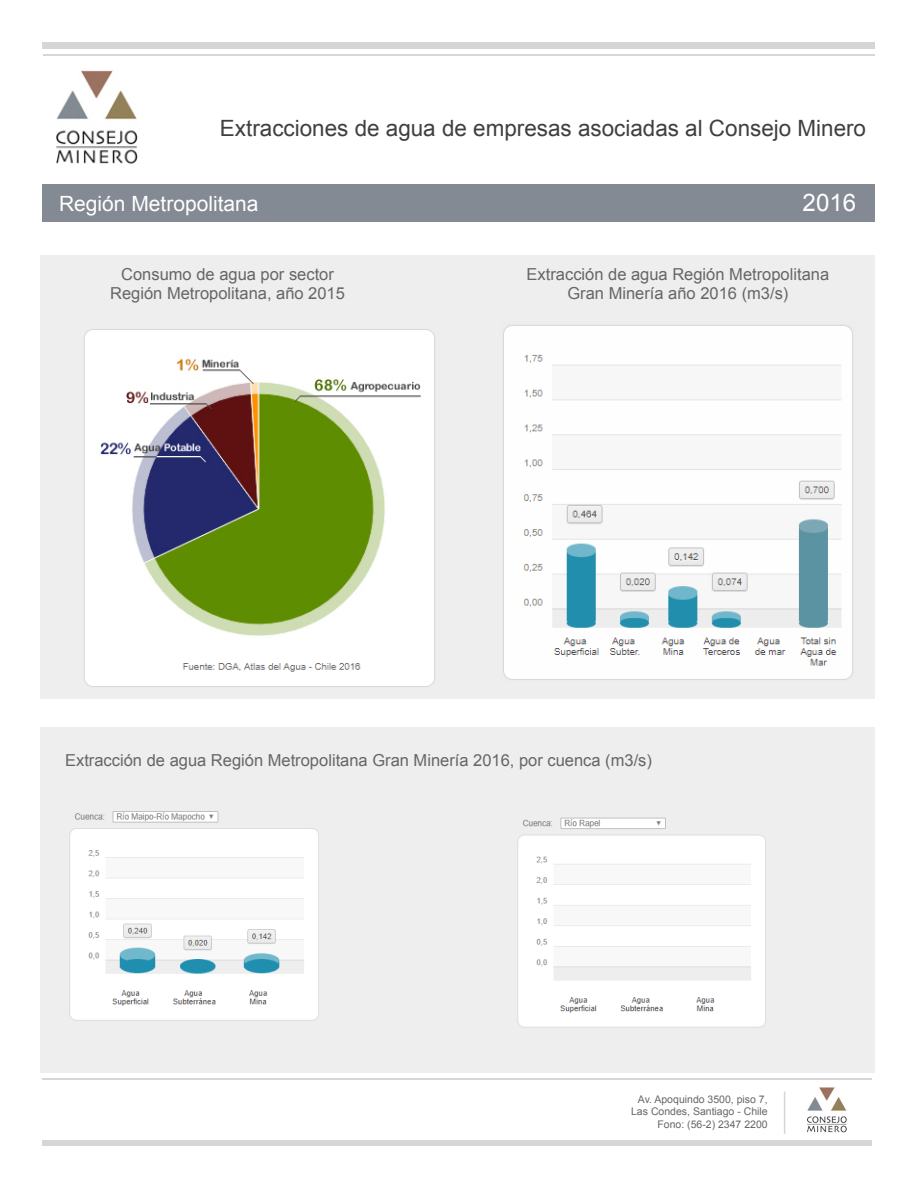
<style>
.page{position:relative;width:918px;height:1188px;background:#fff}
.page>*{position:absolute;margin:0;border:0;box-sizing:border-box;transform-origin:0 0}
.t1{font:24.15px "Arial";color:#fff}
.t2{font:22.5px "Arial";color:#3f3f3f}
.t3{font:21px "Arial";color:#fff}
.t4{font:16.5px/19.8px "Arial";color:#666;text-align:center}
.t5{font:10.5px/12.6px "Arial";color:#666;text-align:right}
</style>
<div class="page">
<div style="left:43px;top:43px;width:832px;height:6px;background:#d6d6d6"></div>
<hr style="left:44px;top:55px;width:831px;height:1px;background:#d6d6d6">
<div style="left:43px;top:184px;width:832px;height:37px;background:#838a93"></div>
<img style="left:56px;top:70px;width:82px;height:94px">
<div style="left:41px;top:728px;width:834px;height:345px;background:#eee"></div>
<div style="left:41px;top:255px;width:834px;height:444px;background:#eee"></div>
<hr style="left:42px;top:1079px;width:830px;height:1px;background:#d6d6d6">
<div style="left:42px;top:1140px;width:830px;height:6px;background:#d6d6d6"></div>
<img style="left:807px;top:1087px;width:40px;height:46px">
<hr style="left:784px;top:1091px;width:1px;height:43px;background:#d6d6d6">
<img style="left:84px;top:329px;width:351px;height:358px">
<img style="left:69px;top:811px;width:249px;height:210px">
<img style="left:517px;top:818px;width:249px;height:210px">
<img style="left:503px;top:325px;width:350px;height:355px">
<h2 class="t2" style="left:220px;top:113px;width:648px">Extracciones de agua de empresas asociadas al Consejo Minero</h2>
<p class="t3" style="left:59px;top:189px;width:201px">Región Metropolitana</p>
<h1 class="t1" style="left:803px;top:186px;width:55px">2016</h1>
<p class="t4" style="left:110px;top:264px;width:236px">Consumo de agua por sector<br>Región Metropolitana, año 2015</p>
<p class="t4" style="left:527px;top:264px;width:304px">Extracción de agua Región Metropolitana<br>Gran Minería año 2016 (m3/s)</p>
<p class="t4" style="left:65px;top:750px;width:588px">Extracción de agua Región Metropolitana Gran Minería 2016, por cuenca (m3/s)</p>
<p class="t5" style="left:631px;top:1093px;width:138px">Av. Apoquindo 3500, piso 7,<br>Las Condes, Santiago - Chile<br>Fono: (56-2) 2347 2200</p>
</div>
